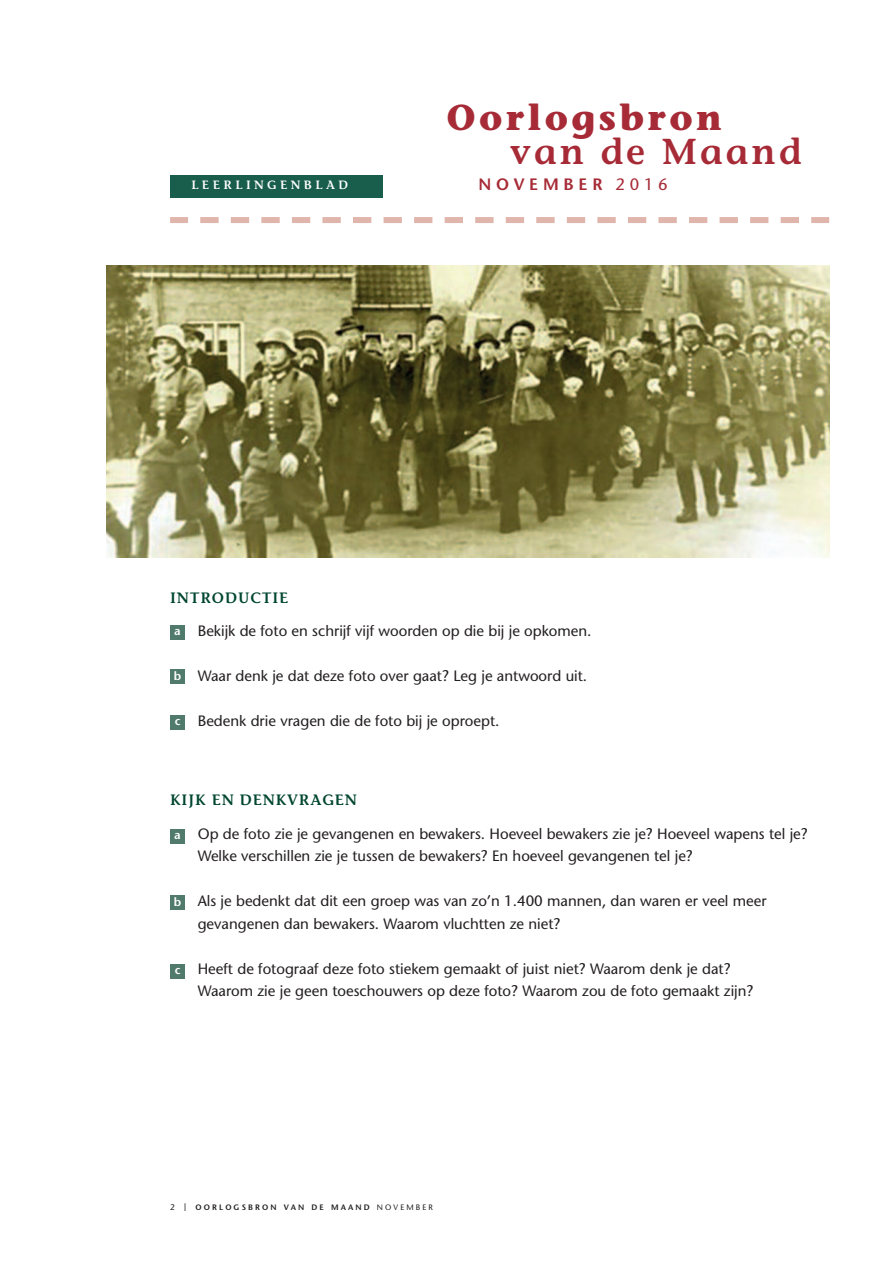
<style>
.page{position:relative;width:893px;height:1263px;background:#fff}
.page>*{position:absolute;margin:0;border:0;box-sizing:border-box;transform-origin:0 0}
.t1{font:700 36px "Stone Informal";letter-spacing:.095em;color:#a72b37}
.t2{font:600 36px "Stone Informal";letter-spacing:.085em;color:#a72b37}
.t3{font:600 16.5px "Stone Sans";letter-spacing:.285em;color:#a72b37}
.t4{font:15px/22.5px "Stone Sans";color:#231f20}
.t5{font:600 15px "Stone Informal";letter-spacing:.055em;color:#004630}
.t6{font:600 12px "Stone Informal";letter-spacing:.285em;color:#fff}
.t7{font:600 12px "Stone Sans";color:#fff}
.t8{font:600 7.8px "Stone Sans";letter-spacing:.265em;color:#231f20}
.s1{font-weight:400}
.s2{font-weight:400;font-size:8.25px}
.s3{font-weight:400;font-size:10.5px}
</style>
<div class="page">
<svg style="left:200px;top:217px;width:599px;height:6px"></svg>
<div style="left:170px;top:217px;width:18px;height:6px;background:#e0b5ab"></div>
<div style="left:811px;top:217px;width:18px;height:6px;background:#e0b5ab"></div>
<img style="left:106px;top:265px;width:723px;height:293px">
<div style="left:170px;top:175px;width:213px;height:23px;background:#195e4c"></div>
<div style="left:170px;top:625px;width:15px;height:15px;background:#507b6c"></div>
<div style="left:170px;top:669px;width:15px;height:14px;background:#507b6c"></div>
<div style="left:170px;top:715px;width:15px;height:15px;background:#507b6c"></div>
<div style="left:170px;top:828px;width:15px;height:15px;background:#507b6c"></div>
<div style="left:170px;top:894px;width:15px;height:15px;background:#507b6c"></div>
<div style="left:170px;top:964px;width:15px;height:14px;background:#507b6c"></div>
<h1 class="t1" style="left:446px;top:104px;width:277px">Oorlogsbron</h1>
<h1 class="t2" style="left:510px;top:137px;width:293px">van de Maand</h1>
<p class="t6" style="left:191px;top:180px;width:158px">LEERLINGENBLAD</p>
<p class="t3" style="left:478px;top:178px;width:191px">NOVEMBER <span class="s1">2016</span></p>
<p class="t5" style="left:170px;top:592px;width:120px">INTRODUCTIE</p>
<p class="t4" style="left:170px;top:621px;width:423px">a. Bekijk de foto en schrijf vijf woorden op die bij je opkomen.</p>
<p class="t4" style="left:170px;top:666px;width:419px">b. Waar denk je dat deze foto over gaat? Leg je antwoord uit.</p>
<p class="t4" style="left:170px;top:711px;width:331px">c. Bedenk drie vragen die de foto bij je oproept.</p>
<p class="t7" style="left:174px;top:627px;width:8px">a</p>
<p class="t7" style="left:174px;top:672px;width:9px">b</p>
<p class="t7" style="left:175px;top:717px;width:7px">c</p>
<p class="t5" style="left:170px;top:794px;width:188px">KIJK EN DENKVRAGEN</p>
<p class="t4" style="left:198px;top:824px;width:612px;text-indent:-28px">a. Op de foto zie je gevangenen en bewakers. Hoeveel bewakers zie je? Hoeveel wapens tel je?<br>Welke verschillen zie je tussen de bewakers? En hoeveel gevangenen tel je?</p>
<p class="t4" style="left:198px;top:891px;width:570px;text-indent:-28px">b. Als je bedenkt dat dit een groep was van zo’n 1.400 mannen, dan waren er veel meer gevangenen dan bewakers. Waarom vluchtten ze niet?</p>
<p class="t4" style="left:198px;top:959px;width:557px;text-indent:-28px">c. Heeft de fotograaf deze foto stiekem gemaakt of juist niet? Waarom denk je dat?<br>Waarom zie je geen toeschouwers op deze foto? Waarom zou de foto gemaakt zijn?</p>
<p class="t7" style="left:174px;top:830px;width:8px">a</p>
<p class="t7" style="left:174px;top:898px;width:9px">b</p>
<p class="t7" style="left:175px;top:965px;width:7px">c</p>
<p class="t8" style="left:170px;top:1204px;width:264px"><span class="s2">2</span> <span class="s3">|</span> OORLOGSBRON VAN DE MAAND <span class="s1">NOVEMBER</span></p>
</div>
